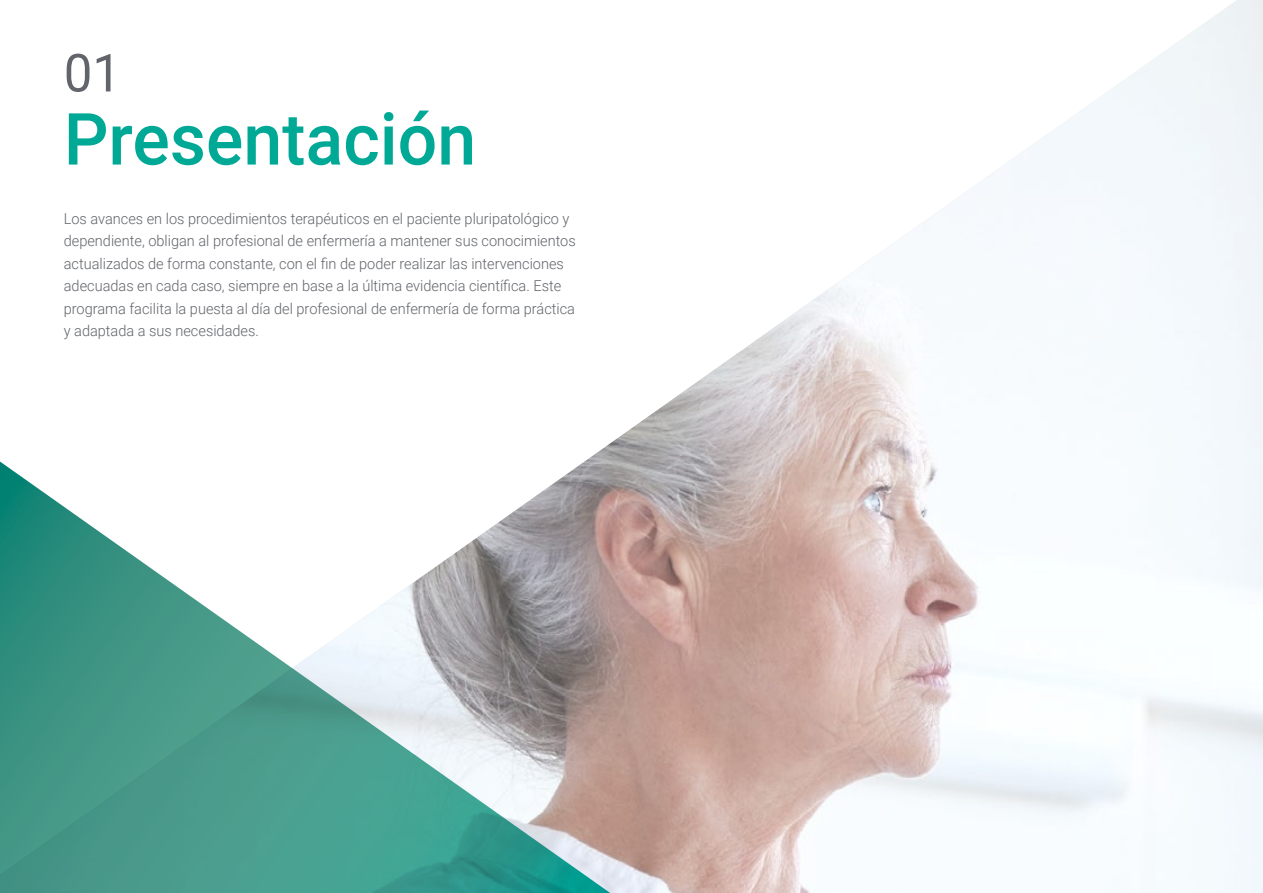
<style>
.page{position:relative;width:1263px;height:893px;background:#fff}
.page>*{position:absolute;margin:0;border:0;box-sizing:border-box;transform-origin:0 0}
.t1{font:500 72px "Roboto";color:#00a996}
.t2{font:52.5px "Roboto";color:#61646a}
.t3{font:300 15px/22.5px "Roboto";color:#61646a}
</style>
<div class="page">
<img style="left:607px;top:0;width:656px;height:893px">
<svg style="left:0;top:446px;width:640px;height:447px"></svg>
<h2 class="t2" style="left:64px;top:36px;width:59px">01</h2>
<h1 class="t1" style="left:64px;top:89px;width:414px">Presentación</h1>
<p class="t3" style="left:64px;top:207px;width:513px">Los avances en los procedimientos terapéuticos en el paciente pluripatológico y dependiente, obligan al profesional de enfermería a mantener sus conocimientos actualizados de forma constante, con el fin de poder realizar las intervenciones adecuadas en cada caso, siempre en base a la última evidencia científica. Este programa facilita la puesta al día del profesional de enfermería de forma práctica y adaptada a sus necesidades.</p>
</div>
